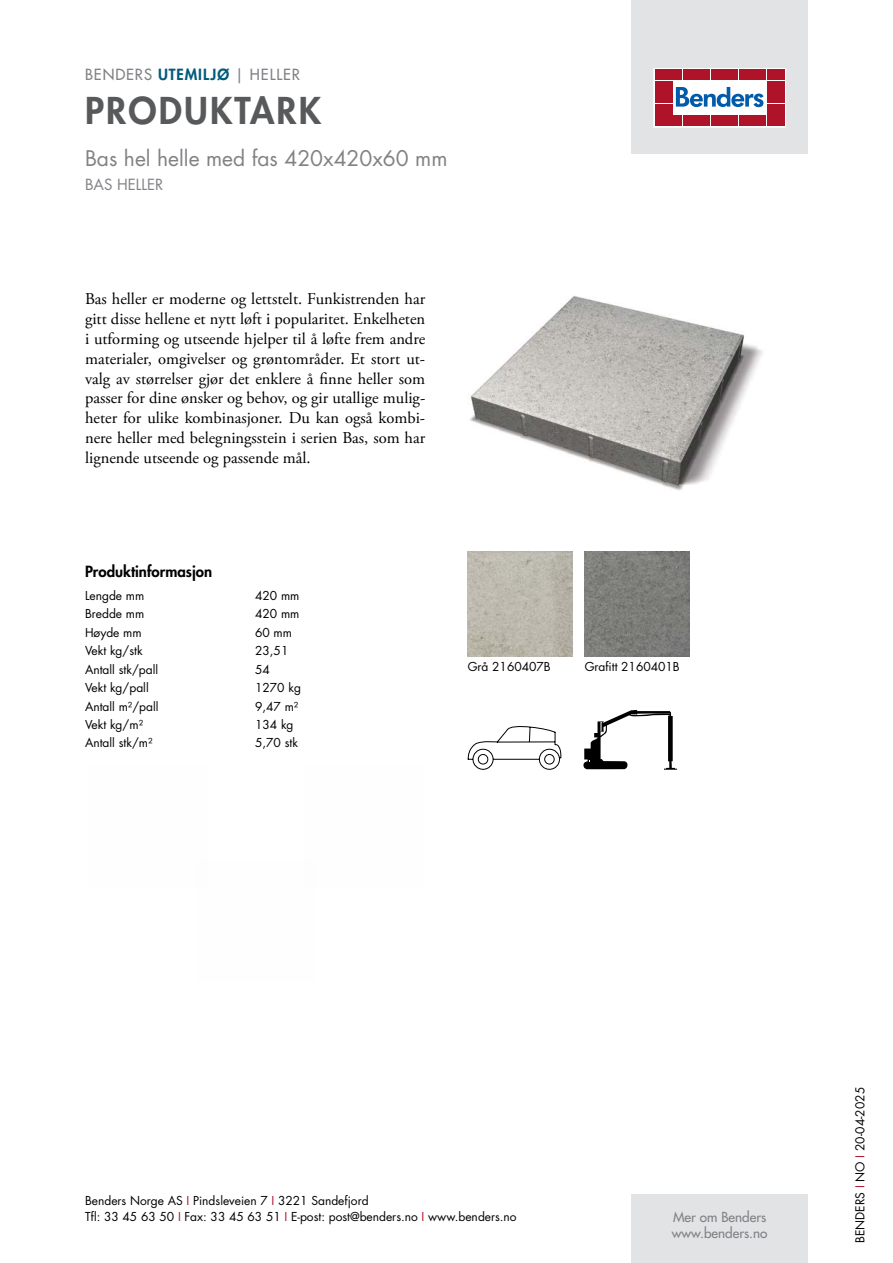
<style>
.page{position:relative;width:893px;height:1263px;background:#fff}
.page>*{position:absolute;margin:0;border:0;box-sizing:border-box;transform-origin:0 0}
.t1{font:800 36px "Futura Std";letter-spacing:.06em;color:#58595b}
.t2{font:21px "Futura Std";color:#808285}
.t3{font:16.5px/19.8px "Adobe Garamond Pro";color:#000;text-align:justify}
.t4{font:500 15px "Futura Std";letter-spacing:.06em;color:#808285}
.t5{font:800 15px "Futura Std";color:#000}
.t6{font:15px "Futura Std";color:#808285}
.t7{font:500 13.5px/16.2px "Futura Std";color:#808285}
.t8{font:12px/16.5px "Futura Std";color:#000}
.s1{font-weight:800;color:#005a7c}
.s2{color:#ae132a}
</style>
<div class="page">
<div style="left:631px;top:0;width:177px;height:153px;background:#e2e3e4"></div>
<div style="left:631px;top:1195px;width:177px;height:68px;background:#e2e3e4"></div>
<svg style="left:656px;top:70px;width:128px;height:55px;fill:#fff"></svg>
<div style="left:654px;top:68px;width:132px;height:59px;border:1px solid #fff"></div>
<div style="left:655px;top:70px;width:8px;height:10px;background:#ae132a"></div>
<div style="left:664px;top:70px;width:8px;height:10px;background:#ae132a"></div>
<div style="left:655px;top:81px;width:8px;height:10px;background:#ae132a"></div>
<div style="left:664px;top:81px;width:8px;height:10px;background:#ae132a"></div>
<div style="left:655px;top:93px;width:8px;height:10px;background:#ae132a"></div>
<div style="left:664px;top:93px;width:8px;height:10px;background:#ae132a"></div>
<div style="left:655px;top:104px;width:8px;height:11px;background:#ae132a"></div>
<div style="left:664px;top:104px;width:8px;height:11px;background:#ae132a"></div>
<div style="left:655px;top:116px;width:8px;height:10px;background:#ae132a"></div>
<div style="left:664px;top:116px;width:8px;height:10px;background:#ae132a"></div>
<div style="left:674px;top:70px;width:8px;height:10px;background:#ae132a"></div>
<div style="left:683px;top:70px;width:8px;height:10px;background:#ae132a"></div>
<div style="left:692px;top:70px;width:8px;height:10px;background:#ae132a"></div>
<div style="left:702px;top:70px;width:8px;height:10px;background:#ae132a"></div>
<div style="left:711px;top:70px;width:8px;height:10px;background:#ae132a"></div>
<div style="left:720px;top:70px;width:8px;height:10px;background:#ae132a"></div>
<div style="left:730px;top:70px;width:8px;height:10px;background:#ae132a"></div>
<div style="left:739px;top:70px;width:8px;height:10px;background:#ae132a"></div>
<div style="left:748px;top:70px;width:8px;height:10px;background:#ae132a"></div>
<div style="left:758px;top:70px;width:8px;height:10px;background:#ae132a"></div>
<div style="left:674px;top:116px;width:8px;height:10px;background:#ae132a"></div>
<div style="left:683px;top:116px;width:8px;height:10px;background:#ae132a"></div>
<div style="left:692px;top:116px;width:8px;height:10px;background:#ae132a"></div>
<div style="left:702px;top:116px;width:8px;height:10px;background:#ae132a"></div>
<div style="left:711px;top:116px;width:8px;height:10px;background:#ae132a"></div>
<div style="left:720px;top:116px;width:8px;height:10px;background:#ae132a"></div>
<div style="left:730px;top:116px;width:8px;height:10px;background:#ae132a"></div>
<div style="left:739px;top:116px;width:8px;height:10px;background:#ae132a"></div>
<div style="left:748px;top:116px;width:8px;height:10px;background:#ae132a"></div>
<div style="left:758px;top:116px;width:8px;height:10px;background:#ae132a"></div>
<div style="left:767px;top:70px;width:8px;height:10px;background:#ae132a"></div>
<div style="left:776px;top:70px;width:8px;height:10px;background:#ae132a"></div>
<div style="left:767px;top:81px;width:8px;height:10px;background:#ae132a"></div>
<div style="left:776px;top:81px;width:8px;height:10px;background:#ae132a"></div>
<div style="left:767px;top:93px;width:8px;height:10px;background:#ae132a"></div>
<div style="left:776px;top:93px;width:8px;height:10px;background:#ae132a"></div>
<div style="left:767px;top:104px;width:8px;height:11px;background:#ae132a"></div>
<div style="left:776px;top:104px;width:8px;height:11px;background:#ae132a"></div>
<div style="left:767px;top:116px;width:8px;height:10px;background:#ae132a"></div>
<div style="left:776px;top:116px;width:8px;height:10px;background:#ae132a"></div>
<svg style="left:676px;top:87px;width:87px;height:20px"></svg>
<img style="left:470px;top:296px;width:293px;height:195px">
<img style="left:468px;top:552px;width:105px;height:105px">
<img style="left:585px;top:552px;width:105px;height:105px">
<svg style="left:468px;top:726px;width:93px;height:44px"></svg>
<svg style="left:583px;top:710px;width:94px;height:60px"></svg>
<p class="t4" style="left:85px;top:65px;width:216px">BENDERS <span class="s1">UTEMILJØ</span> | HELLER</p>
<h1 class="t1" style="left:85px;top:87px;width:238px">PRODUKTARK</h1>
<p class="t2" style="left:85px;top:144px;width:364px">Bas hel helle med fas 420x420x60 mm</p>
<p class="t6" style="left:85px;top:175px;width:80px">BAS HELLER</p>
<p class="t3" style="left:85px;top:290px;width:342px">Bas heller er moderne og lettstelt. Funkistrenden har gitt disse hellene et nytt løft i popularitet. Enkelheten i utforming og utseende hjelper til å løfte frem andre materialer, omgivelser og grøntområder. Et stort ut&shy;valg av størrelser gjør det enklere å finne heller som passer for dine ønsker og behov, og gir utallige mulig&shy;heter for ulike kombinasjoner. Du kan også kombi&shy;nere heller med belegningsstein i serien Bas, som har lignende utseende og passende mål.</p>
<p class="t5" style="left:85px;top:562px;width:129px">Produktinformasjon</p>
<p class="t8" style="left:85px;top:587px;width:61px">Lengde mm</p>
<p class="t8" style="left:255px;top:587px;width:46px">420 mm</p>
<p class="t8" style="left:85px;top:606px;width:61px">Bredde mm</p>
<p class="t8" style="left:255px;top:606px;width:46px">420 mm</p>
<p class="t8" style="left:85px;top:624px;width:58px">Høyde mm</p>
<p class="t8" style="left:255px;top:624px;width:38px">60 mm</p>
<p class="t8" style="left:85px;top:643px;width:59px">Vekt kg/stk</p>
<p class="t8" style="left:255px;top:643px;width:35px">23,51</p>
<p class="t8" style="left:85px;top:661px;width:75px">Antall stk/pall</p>
<p class="t8" style="left:255px;top:661px;width:16px">54</p>
<p class="t8" style="left:85px;top:680px;width:65px">Vekt kg/pall</p>
<p class="t8" style="left:255px;top:680px;width:47px">1270 kg</p>
<p class="t8" style="left:85px;top:698px;width:75px">Antall m²/pall</p>
<p class="t8" style="left:255px;top:698px;width:45px">9,47 m²</p>
<p class="t8" style="left:85px;top:716px;width:60px">Vekt kg/m²</p>
<p class="t8" style="left:255px;top:716px;width:40px">134 kg</p>
<p class="t8" style="left:85px;top:735px;width:69px">Antall stk/m²</p>
<p class="t8" style="left:255px;top:735px;width:44px">5,70 stk</p>
<p class="t8" style="left:468px;top:659px;width:85px">Grå 2160407B</p>
<p class="t8" style="left:585px;top:659px;width:97px">Grafitt 2160401B</p>
<p class="t8" style="left:85px;top:1192px;width:433px">Benders Norge AS <span class="s2">I</span> Pindsleveien 7 <span class="s2">I</span> 3221 Sandefjord<br>Tfl: 33 45 63 50 <span class="s2">I</span> Fax: 33 45 63 51 <span class="s2">I</span> E-post: post@benders.no <span class="s2">I</span> www.benders.no</p>
<p class="t7" style="left:672px;top:1209px;width:97px">Mer om Benders www.benders.no</p>
<p class="t8" style="left:852px;top:1243px;width:157px;rotate:-90deg">BENDERS <span class="s2">I</span> NO <span class="s2">I</span> 20-04-2025</p>
</div>
